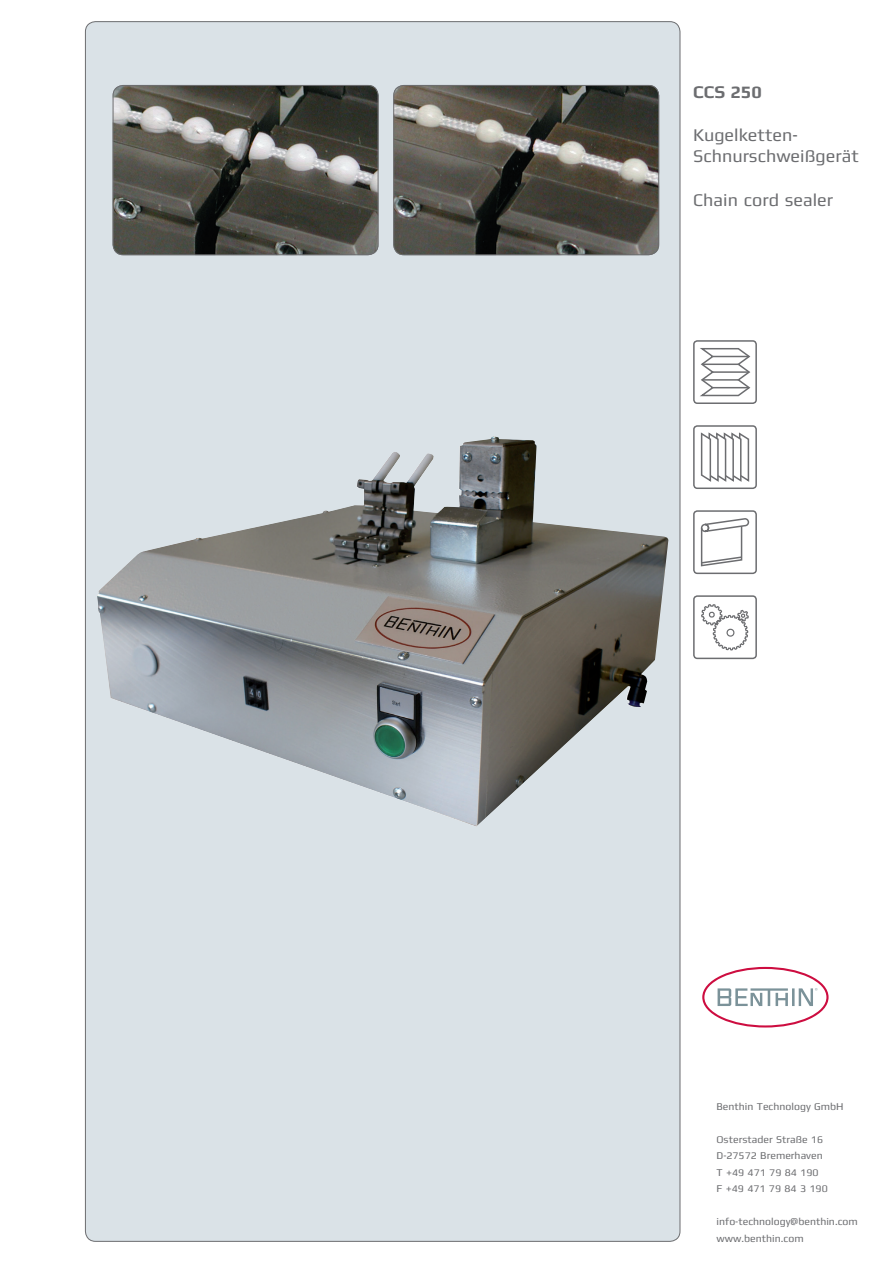
<style>
.page{position:relative;width:893px;height:1263px;background:#fff}
.page>*{position:absolute;margin:0;border:0;box-sizing:border-box;transform-origin:0 0}
.t1{font:18px/21.6px "Mdd";color:#6c6d70}
.t2{font:700 18px "Mdd";color:#6c6d70}
.t3{font:10.5px/16.5px "Mdd";color:#6c6d70}
</style>
<div class="page">
<svg style="left:702px;top:967px;width:126px;height:60px"></svg>
<div style="left:85px;top:22px;width:595px;height:1219px;background:#dae2e7;border-radius:10px"></div>
<img style="left:97px;top:436px;width:571px;height:390px">
<svg style="left:700px;top:348px;width:51px;height:49px"></svg>
<hr style="left:713px;top:356px;width:36px;height:1px;background:#6c6d70">
<hr style="left:702px;top:364px;width:36px;height:1px;background:#6c6d70">
<hr style="left:713px;top:371px;width:36px;height:2px;background:#6c6d70">
<hr style="left:702px;top:379px;width:36px;height:2px;background:#6c6d70">
<hr style="left:713px;top:387px;width:36px;height:1px;background:#6c6d70">
<div style="left:693px;top:340px;width:64px;height:64px;border:2px solid #6c6d70;border-radius:4px"></div>
<svg style="left:700px;top:432px;width:50px;height:50px"></svg>
<div style="left:693px;top:425px;width:64px;height:64px;border:2px solid #6c6d70;border-radius:4px"></div>
<svg style="left:700px;top:518px;width:50px;height:49px"></svg>
<div style="left:701px;top:524px;width:8px;height:8px;border:2px solid #6c6d70;border-radius:50%"></div>
<div style="left:693px;top:510px;width:64px;height:64px;border:2px solid #6c6d70;border-radius:4px"></div>
<svg style="left:701px;top:604px;width:48px;height:47px"></svg>
<div style="left:693px;top:595px;width:64px;height:64px;border:2px solid #6c6d70;border-radius:4px"></div>
<img style="left:113px;top:85px;width:265px;height:170px">
<div style="left:113px;top:85px;width:265px;height:170px;border:1px solid #6c6d70;border-radius:10px"></div>
<img style="left:393px;top:85px;width:266px;height:170px">
<div style="left:393px;top:85px;width:266px;height:170px;border:1px solid #6c6d70;border-radius:10px"></div>
<h1 class="t2" style="left:693px;top:82px;width:70px">CCS 250</h1>
<h1 class="t1" style="left:693px;top:124px;width:167px">Kugelketten-<br>Schnurschweißgerät</h1>
<h1 class="t1" style="left:693px;top:189px;width:141px">Chain cord sealer</h1>
<p class="t3" style="left:716px;top:1098px;width:129px">Benthin Technology GmbH</p>
<p class="t3" style="left:716px;top:1131px;width:113px">Osterstader Straße 16<br>D-27572 Bremerhaven<br>T +49 471 79 84 190<br>F +49 471 79 84 3 190</p>
<p class="t3" style="left:716px;top:1213px;width:143px">info-technology@benthin.com www.benthin.com</p>
</div>
